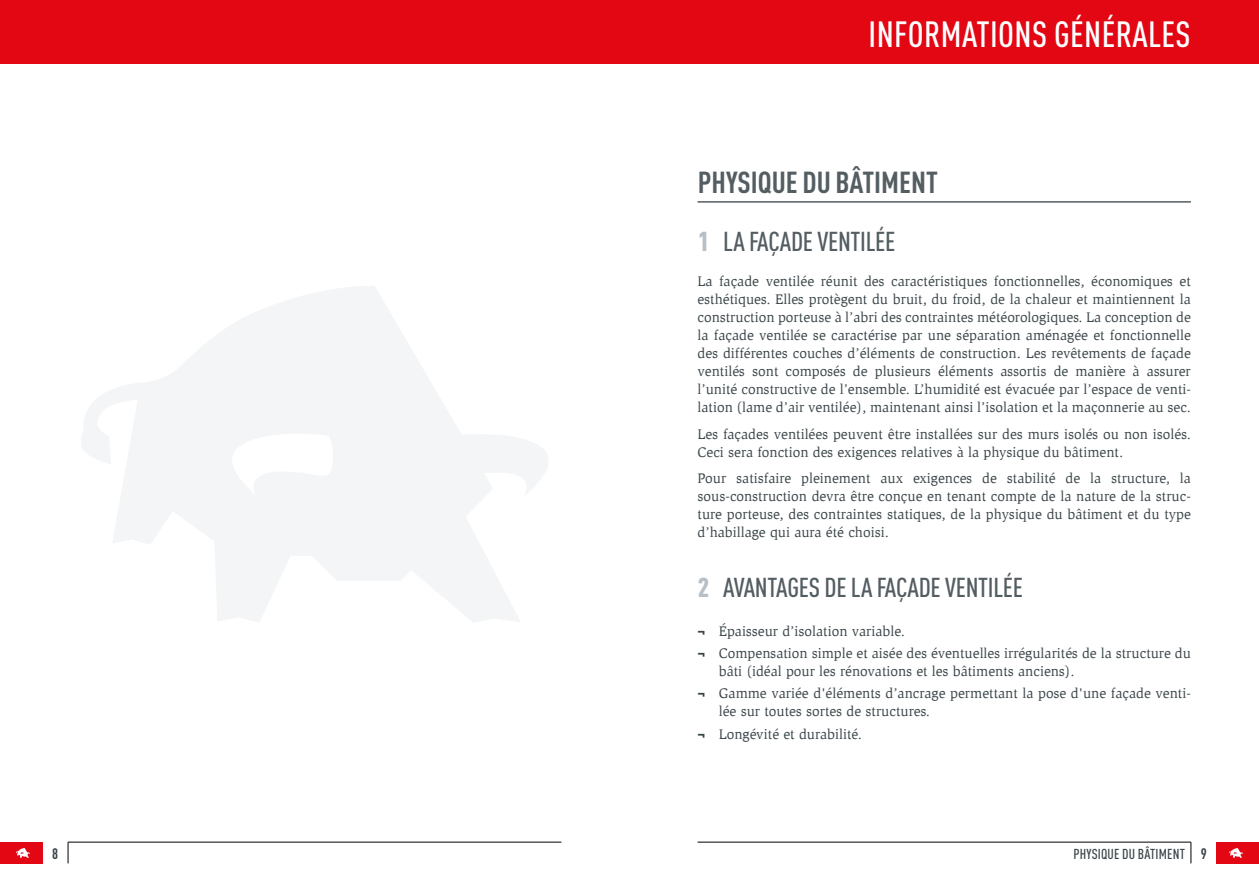
<style>
.page{position:relative;width:1259px;height:893px;background:#fff}
.page>*{position:absolute;margin:0;border:0;box-sizing:border-box;transform-origin:0 0}
.t1{font:500 condensed 36px "DIN Pro";letter-spacing:.01em;color:#fff}
.t2{font:700 condensed 30px "DIN Pro";color:#535d62}
.t3{font:500 condensed 27px "DIN Pro";letter-spacing:-.01em;color:#535d62}
.t4{font:700 condensed 15px "DIN Pro";color:#394448}
.t5{font:14.25px/18px "Slimbach Pro";color:#394448}
.t6{font:500 condensed 14.25px "DIN Pro";letter-spacing:.01em;color:#394448}
.s1{font-weight:900;color:#b6c0c6}
.s2{font-family:"DIN Pro";font-weight:700}
.s3{font-weight:700;font-size:15px}
</style>
<div class="page">
<div style="left:0;top:842px;width:43px;height:21px;background:#e30613"></div>
<hr style="left:68px;top:842px;width:493px;height:1px;background:#000">
<svg style="left:68px;top:842px;width:1px;height:21px"></svg>
<svg style="left:16px;top:848px;width:14px;height:10px"></svg>
<div style="left:1216px;top:842px;width:43px;height:21px;background:#e30613"></div>
<hr style="left:697px;top:842px;width:494px;height:1px;background:#000">
<svg style="left:1190px;top:842px;width:1px;height:21px"></svg>
<svg style="left:1229px;top:848px;width:13px;height:10px"></svg>
<div style="left:0;top:0;width:1259px;height:64px;background:#e30613"></div>
<svg style="left:81px;top:286px;width:467px;height:336px;fill:#f3f5f6"></svg>
<hr style="left:697px;top:201px;width:494px;height:2px;background:#535d62">
<h1 class="t1" style="left:868px;top:7px;width:321px">INFORMATIONS GÉNÉRALES</h1>
<h2 class="t2" style="left:698px;top:159px;width:241px">PHYSIQUE DU BÂTIMENT</h2>
<h3 class="t3" style="left:697px;top:222px;width:199px"><span class="s1">1</span> LA FAÇADE VENTILÉE</h3>
<p class="t5" style="left:697px;top:272px;width:495px;text-align:justify">La façade ventilée réunit des caractéristiques fonctionnelles, économiques et esthétiques. Elles protègent du bruit, du froid, de la chaleur et maintiennent la construction porteuse à l’abri des contraintes météorologiques. La conception de la façade ventilée se caractérise par une séparation aménagée et fonctionnelle des différentes couches d’éléments de construction. Les revêtements de façade ventilés sont composés de plusieurs éléments assortis de manière à assurer l’unité constructive de l’ensemble. L’humidité est évacuée par l’espace de venti&shy;lation (lame d’air ventilée), maintenant ainsi l’isolation et la maçonnerie au sec.</p>
<p class="t5" style="left:697px;top:425px;width:495px">Les façades ventilées peuvent être installées sur des murs isolés ou non isolés.<br>Ceci sera fonction des exigences relatives à la physique du bâtiment.</p>
<p class="t5" style="left:697px;top:469px;width:495px;text-align:justify">Pour satisfaire pleinement aux exigences de stabilité de la structure, la sous-construction devra être conçue en tenant compte de la nature de la struc&shy;ture porteuse, des contraintes statiques, de la physique du bâtiment et du type d’habillage qui aura été choisi.</p>
<h3 class="t3" style="left:697px;top:567px;width:327px"><span class="s1">2</span> AVANTAGES DE LA FAÇADE VENTILÉE</h3>
<p class="t5" style="left:697px;top:620px;width:495px;line-height:22.2px"><span class="s2">¬</span> Épaisseur d’isolation variable.<br><span class="s2">¬</span> Compensation simple et aisée des éventuelles irrégularités de la structure du</p>
<p class="t5" style="left:697px;top:660px;width:495px;line-height:22.2px;text-indent:21px">bâti (idéal pour les rénovations et les bâtiments anciens).<br><span class="s2">¬</span> Gamme variée d'éléments d’ancrage permettant la pose d'une façade venti-</p>
<p class="t5" style="left:697px;top:700px;width:234px;line-height:22.2px;text-indent:21px">lée sur toutes sortes de structures. <span class="s2">¬</span> Longévité et durabilité.</p>
<p class="t4" style="left:52px;top:842px;width:8px">8</p>
<p class="t6" style="left:1073px;top:843px;width:31px">PHYSIQUE</p>
<p class="t6" style="left:1122px;top:843px;width:40px">DU BÂTIMEN</p>
<p class="t6" style="left:1179px;top:843px;width:29px">T <span class="s3">9</span></p>
</div>
